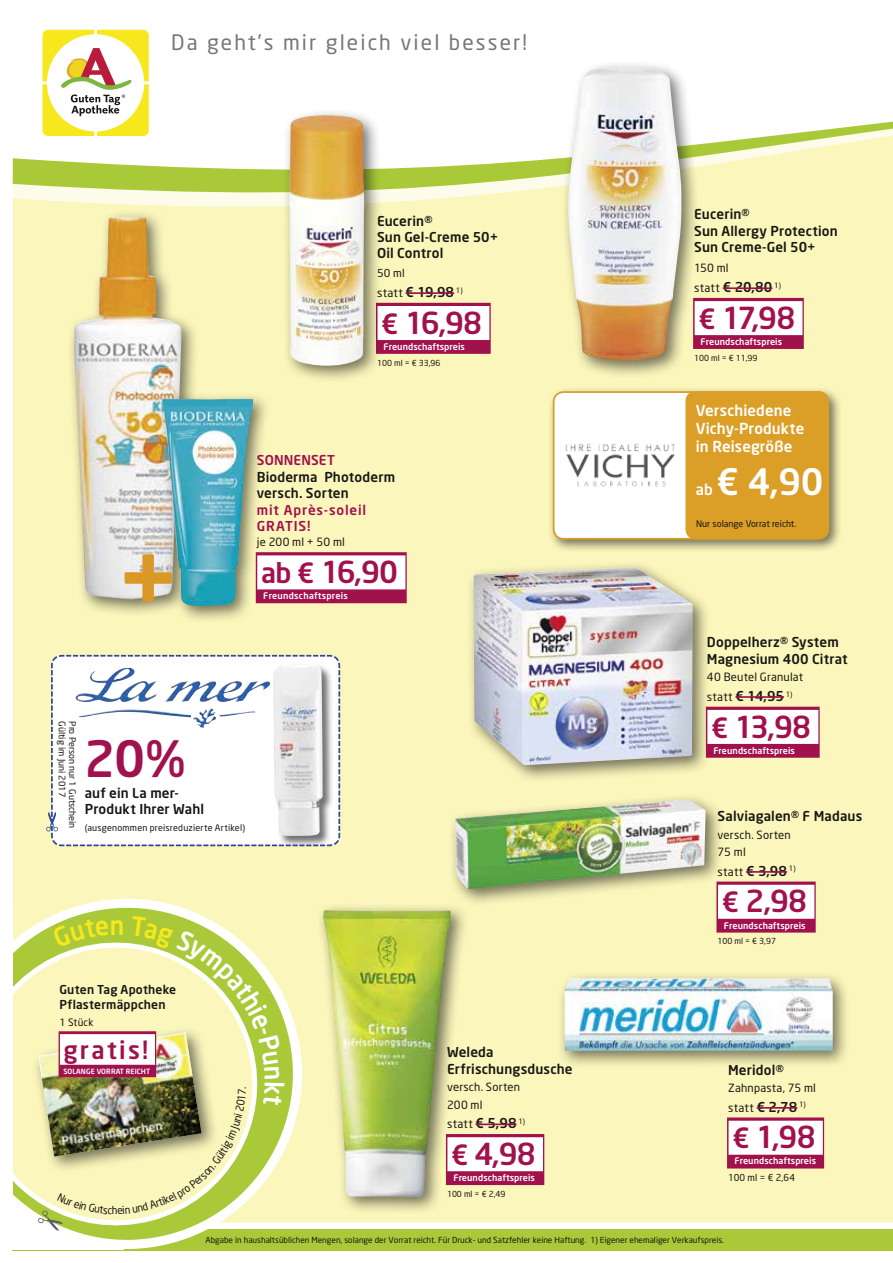
<style>
.page{position:relative;width:893px;height:1263px;background:#fff}
.page>*{position:absolute;margin:0;border:0;box-sizing:border-box;transform-origin:0 0}
.t1{font:500 49.5px "Neo Sans";color:#a0114d}
.t2{font:500 36px "Neo Sans";color:#fff}
.t3{font:500 30px "Neo Sans";letter-spacing:-.025em;color:#a0114d}
.t4{font:500 25.95px "Neo Sans";color:#f7e81d;scale:.95 1}
.t5{font:500 24.3px "Neo Sans";letter-spacing:.095em;color:#a0114d}
.t6{font:21px "Neo Sans";letter-spacing:.1em;color:#777}
.t7{font:500 15px/18px "Neo Sans";letter-spacing:.005em;color:#fff}
.t8{font:500 13.5px/16.5px "Neo Sans";letter-spacing:.01em;color:#181715}
.t9{font:500 13.5px/16.5px "Neo Sans";letter-spacing:.06em;color:#a0114d}
.t10{font:500 13.5px "Neo Sans";letter-spacing:.01em;color:#a0114d}
.t11{font:500 12.15px/14.9px "Neo Sans";letter-spacing:.015em;color:#181715}
.t12{font:11.55px "Neo Sans";letter-spacing:.025em;color:#181715}
.t13{font:11.25px/17.4px "Neo Sans";letter-spacing:.015em;color:#181715}
.t14{font:10.95px "Neo Sans";color:#181715}
.t15{font:10.8px "Neo Sans";color:#181715;scale:.95 1}
.t16{font:10.2px "Neo Sans";letter-spacing:.02em;color:#181715}
.t17{font:9.45px "Neo Sans";color:#181715}
.t18{font:500 9px "Neo Sans";letter-spacing:.01em;color:#fff}
.t19{font:9px "Neo Sans";color:#181715}
.t20{font:9px "Neo Sans";letter-spacing:.02em;color:#181715}
.t21{font:500 9px "Neo Sans";letter-spacing:.03em;color:#fff}
.t22{font:8.25px "Neo Sans";color:#181715}
.t23{font:500 7.2px "Neo Sans";letter-spacing:.01em;color:#fff}
.s1{font-weight:400;font-size:11.55px}
.s2{font-size:27.6px}
.s3{font-weight:500;font-size:13.5px}
</style>
<div class="page">
<div style="left:13px;top:95px;width:880px;height:1127px;background:#fbf6bb"></div>
<svg style="left:43px;top:30px;width:106px;height:91px"></svg>
<div style="left:13px;top:1229px;width:880px;height:21px;background:#a9c938"></div>
<svg style="left:12px;top:891px;width:304px;height:360px"></svg>
<svg style="left:13px;top:930px;width:257px;height:308px"></svg>
<div style="left:0;top:907px;width:13px;height:342px;background:#fff"></div>
<svg style="left:13px;top:121px;width:880px;height:88px"></svg>
<div style="left:32px;top:1026px;width:187px;height:148px;background:#fbf6bb"></div>
<div style="left:376px;top:303px;width:115px;height:51px;background:#a0114d"></div>
<div style="left:377px;top:306px;width:112px;height:34px;background:#fff"></div>
<hr style="left:406px;top:292px;width:48px;height:2px;background:#a0114d">
<div style="left:282px;top:108px;width:100px;height:276px;background:#181715;opacity:.6"></div>
<img style="left:289px;top:115px;width:75px;height:251px">
<div style="left:448px;top:792px;width:275px;height:115px;background:#181715;opacity:.6"></div>
<img style="left:455px;top:799px;width:251px;height:90px">
<div style="left:716px;top:881px;width:100px;height:51px;background:#a0114d"></div>
<div style="left:718px;top:885px;width:96px;height:34px;background:#fff"></div>
<hr style="left:746px;top:871px;width:41px;height:2px;background:#a0114d">
<div style="left:558px;top:971px;width:293px;height:98px;background:#181715;opacity:.6"></div>
<img style="left:564px;top:978px;width:269px;height:73px">
<div style="left:727px;top:1117px;width:97px;height:51px;background:#a0114d"></div>
<div style="left:728px;top:1121px;width:95px;height:34px;background:#fff"></div>
<hr style="left:757px;top:1107px;width:40px;height:2px;background:#a0114d">
<div style="left:466px;top:560px;width:245px;height:223px;background:#181715;opacity:.6"></div>
<img style="left:474px;top:567px;width:219px;height:198px">
<div style="left:706px;top:707px;width:114px;height:51px;background:#a0114d"></div>
<div style="left:707px;top:710px;width:111px;height:34px;background:#fff"></div>
<hr style="left:735px;top:696px;width:49px;height:2px;background:#a0114d">
<div style="left:561px;top:60px;width:139px;height:319px;background:#181715;opacity:.6"></div>
<img style="left:568px;top:67px;width:114px;height:294px">
<div style="left:693px;top:298px;width:111px;height:51px;background:#a0114d"></div>
<div style="left:695px;top:301px;width:107px;height:34px;background:#fff"></div>
<hr style="left:723px;top:287px;width:49px;height:2px;background:#a0114d">
<div style="left:256px;top:552px;width:151px;height:51px;background:#a0114d"></div>
<div style="left:257px;top:555px;width:148px;height:34px;background:#fff"></div>
<div style="left:67px;top:210px;width:133px;height:407px;background:#181715;opacity:.6"></div>
<img style="left:74px;top:217px;width:108px;height:382px">
<div style="left:155px;top:392px;width:116px;height:232px;background:#181715;opacity:.6"></div>
<img style="left:161px;top:398px;width:92px;height:208px">
<svg style="left:125px;top:554px;width:47px;height:48px;background:#d9be8b"></svg>
<div style="left:316px;top:903px;width:153px;height:311px;background:#181715;opacity:.6"></div>
<img style="left:323px;top:910px;width:128px;height:287px">
<div style="left:446px;top:1134px;width:98px;height:51px;background:#a0114d"></div>
<div style="left:447px;top:1137px;width:96px;height:34px;background:#fff"></div>
<hr style="left:476px;top:1123px;width:40px;height:2px;background:#a0114d">
<div style="left:548px;top:386px;width:295px;height:167px;background:#181715;opacity:.6"></div>
<div style="left:554px;top:392px;width:274px;height:147px;background:#fff;border-radius:10px"></div>
<div style="left:553px;top:391px;width:276px;height:149px;border:2px solid #db9e27;border-radius:10px"></div>
<div style="left:685px;top:391px;width:143px;height:148px;background:#db9e27;border-radius:10px"></div>
<img style="left:565px;top:438px;width:121px;height:53px">
<svg style="left:50px;top:654px;width:291px;height:193px"></svg>
<svg style="left:46px;top:670px;width:12px;height:162px"></svg>
<div style="left:273px;top:664px;width:61px;height:184px;background:#181715;opacity:.6"></div>
<img style="left:273px;top:664px;width:50px;height:172px">
<svg style="left:38px;top:916px;width:247px;height:314px"></svg>
<h3 class="t6" style="left:171px;top:30px;width:357px">Da geht’s mir gleich viel besser!</h3>
<p class="t8" style="left:377px;top:212px;width:123px">Eucerin®<br>Sun Gel-Creme 50+<br>Oil Control</p>
<p class="t14" style="left:377px;top:267px;width:29px">50 ml</p>
<p class="t8" style="left:377px;top:283px;width:87px"><span class="s1">statt</span> € 19,98 <sup>1)</sup></p>
<h3 class="t3" style="left:381px;top:304px;width:102px"><span class="s2">€</span> 16,98</h3>
<p class="t18" style="left:383px;top:341px;width:83px">Freundschaftspreis</p>
<p class="t22" style="left:377px;top:358px;width:65px">100 ml = € 33,96</p>
<p class="t10" style="left:257px;top:452px;width:79px">SONNENSET</p>
<p class="t8" style="left:257px;top:468px;width:140px">Bioderma Photoderm versch. Sorten</p>
<p class="t9" style="left:257px;top:501px;width:111px">mit Après-soleil<br>GRATIS!</p>
<p class="t13" style="left:257px;top:533px;width:90px">je 200 ml + 50 ml</p>
<h3 class="t3" style="left:261px;top:553px;width:139px"><span class="s2">ab €</span> 16,90</h3>
<p class="t21" style="left:263px;top:590px;width:86px">Freundschaftspreis</p>
<p class="t19" style="left:68px;top:721px;width:77px;rotate:90deg">Gültig im Juni 2017</p>
<p class="t19" style="left:78px;top:721px;width:109px;rotate:90deg">Pro Person nur 1 Gutschein</p>
<h1 class="t1" style="left:84px;top:727px;width:103px">20%</h1>
<p class="t8" style="left:85px;top:784px;width:121px">auf ein La mer-<br>Produkt Ihrer Wahl</p>
<p class="t20" style="left:85px;top:822px;width:162px">(ausgenommen preisreduzierte Artikel)</p>
<h3 class="t4" style="left:110px;top:909px;width:17px">n</h3>
<p class="t11" style="left:60px;top:982px;width:118px">Guten Tag Apotheke<br>Pflastermäppchen</p>
<p class="t16" style="left:60px;top:1016px;width:35px">1 Stück</p>
<h3 class="t5" style="left:63px;top:1035px;width:87px">gratis!</h3>
<p class="t23" style="left:63px;top:1066px;width:88px">SOLANGE VORRAT REICHT</p>
<p class="t15" style="left:112px;top:1203px;width:8px">h</p>
<p class="t8" style="left:447px;top:1043px;width:127px">Weleda<br>Erfrischungsdusche</p>
<p class="t13" style="left:447px;top:1078px;width:75px">versch. Sorten<br>200 ml</p>
<p class="t12" style="left:447px;top:1117px;width:80px">statt <span class="s3">€ 5,98</span> <sup>1)</sup></p>
<h3 class="t3" style="left:451px;top:1135px;width:86px"><span class="s2">€</span> 4,98</h3>
<p class="t18" style="left:453px;top:1172px;width:83px">Freundschaftspreis</p>
<p class="t22" style="left:447px;top:1189px;width:60px">100 ml = € 2,49</p>
<p class="t8" style="left:694px;top:206px;width:145px">Eucerin®<br>Sun Allergy Protection<br>Sun Creme-Gel 50+</p>
<p class="t13" style="left:694px;top:259px;width:36px">150 ml</p>
<p class="t8" style="left:694px;top:278px;width:88px"><span class="s1">statt</span> € 20,80 <sup>1)</sup></p>
<h3 class="t3" style="left:698px;top:299px;width:98px"><span class="s2">€</span> 17,98</h3>
<p class="t18" style="left:701px;top:336px;width:83px">Freundschaftspreis</p>
<p class="t22" style="left:694px;top:353px;width:65px">100 ml = € 11,99</p>
<p class="t7" style="left:696px;top:401px;width:110px">Verschiedene<br>Vichy-Produkte in Reisegröße</p>
<p class="t7" style="left:696px;top:480px;width:18px">ab</p>
<h2 class="t2" style="left:716px;top:459px;width:109px">¤ 4,90</h2>
<p class="t19" style="left:696px;top:519px;width:102px">Nur solange Vorrat reicht.</p>
<p class="t8" style="left:707px;top:634px;width:142px">Doppelherz® System<br>Magnesium 400 Citrat</p>
<p class="t13" style="left:707px;top:668px;width:98px">40 Beutel Granulat</p>
<p class="t8" style="left:707px;top:687px;width:87px"><span class="s1">statt</span> € 14,95 <sup>1)</sup></p>
<h3 class="t3" style="left:711px;top:707px;width:101px"><span class="s2">€</span> 13,98</h3>
<p class="t18" style="left:713px;top:745px;width:83px">Freundschaftspreis</p>
<p class="t8" style="left:718px;top:808px;width:146px">Salviagalen® F Madaus</p>
<p class="t13" style="left:718px;top:826px;width:75px">versch. Sorten<br>75 ml</p>
<p class="t12" style="left:718px;top:864px;width:80px">statt <span class="s3">€ 3,98</span> <sup>1)</sup></p>
<h3 class="t3" style="left:722px;top:882px;width:87px"><span class="s2">€</span> 2,98</h3>
<p class="t18" style="left:724px;top:919px;width:83px">Freundschaftspreis</p>
<p class="t22" style="left:718px;top:936px;width:60px">100 ml = € 3,97</p>
<p class="t8" style="left:728px;top:1061px;width:57px">Meridol®</p>
<p class="t13" style="left:728px;top:1079px;width:89px">Zahnpasta, 75 ml</p>
<p class="t12" style="left:728px;top:1100px;width:79px">statt <span class="s3">€ 2,78</span> <sup>1)</sup></p>
<h3 class="t3" style="left:732px;top:1118px;width:85px"><span class="s2">€</span> 1,98</h3>
<p class="t18" style="left:734px;top:1155px;width:83px">Freundschaftspreis</p>
<p class="t17" style="left:728px;top:1172px;width:68px">100 ml = € 2,64</p>
<p class="t22" style="left:206px;top:1235px;width:520px">Abgabe in haushaltsüblichen Mengen, solange der Vorrat reicht. Für Druck- und Satzfehler keine Haftung. 1) Eigener ehemaliger Verkaufspreis.</p>
</div>
